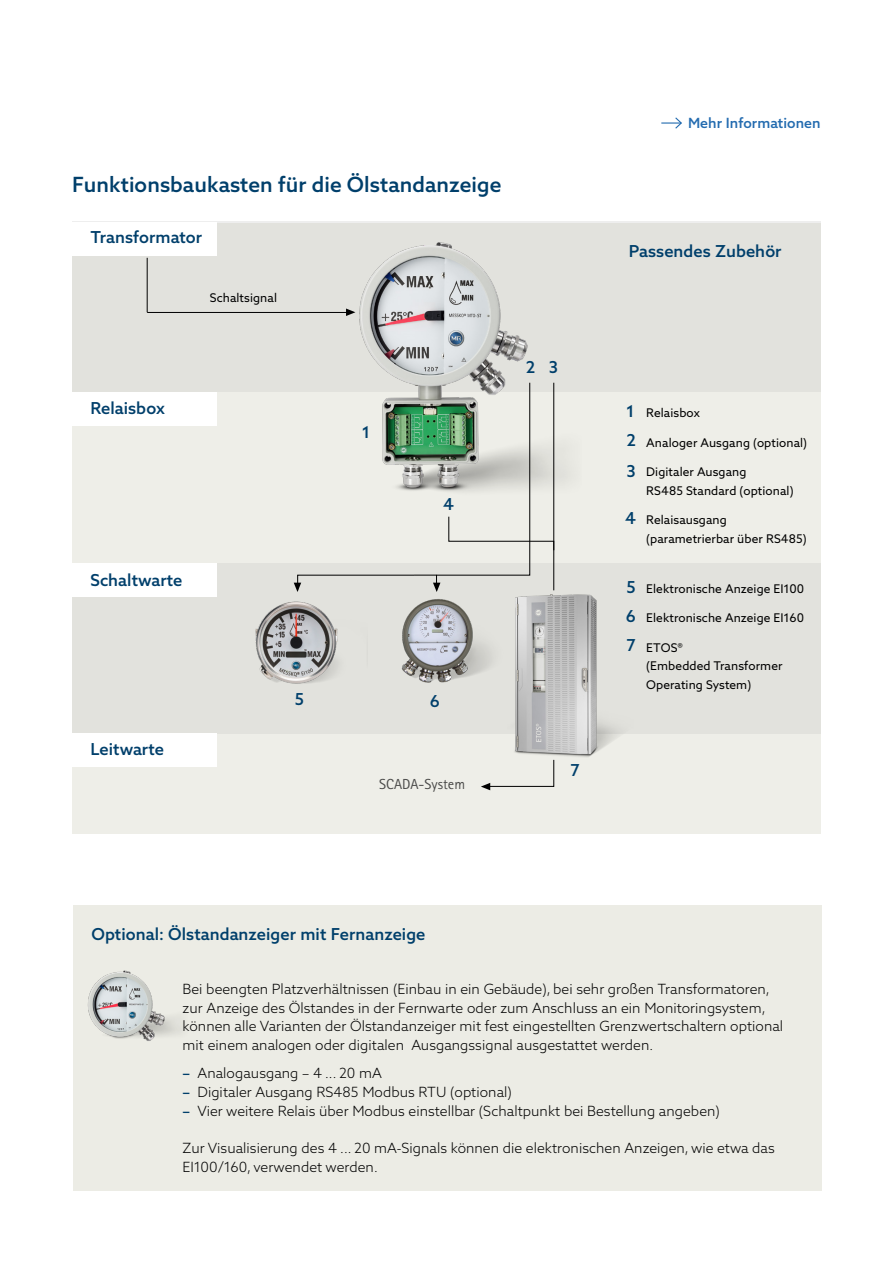
<style>
.page{position:relative;width:893px;height:1263px;background:#fff}
.page>*{position:absolute;margin:0;border:0;box-sizing:border-box;transform-origin:0 0}
.Headline_Azo_Medium{font:500 21px "Azo Sans 2";letter-spacing:.005em;color:#003f6b}
.Subheadline_Azo_Medi{font:500 16.5px "Azo Sans 2";letter-spacing:.005em;color:#003f6b}
.Contents_Subline_Azo{font:500 16.5px "Azo Sans 2";color:#003f6b}
.Grundtext{font:14.55px "Rotis Sans Serif Pro Cyr";color:#4a4a49}
.Copy_Azo_Light_black{font:300 14.1px/18.8px "Azo Sans 2";letter-spacing:.005em;color:#000}
.Copy_Azo_Light_black-2{font:500 14.1px "Azo Sans 2";letter-spacing:.005em;color:#246cb0}
.ImageCaption_Azo_Reg{font:12px/18.8px "Azo Sans 2";letter-spacing:.01em;color:#000}
.s1{font-weight:500;color:#003f6b}
</style>
<div class="page">
<div style="left:73px;top:905px;width:749px;height:285px;background:#ecece5"></div>
<img style="left:87px;top:970px;width:95px;height:71px">
<div style="left:72px;top:223px;width:749px;height:610px;background:#eeeee8"></div>
<div style="left:72px;top:222px;width:749px;height:170px;background:#e2e2dd"></div>
<div style="left:72px;top:563px;width:749px;height:170px;background:#e2e2dd"></div>
<svg style="left:346px;top:308px;width:5px;height:8px"></svg>
<hr style="left:661px;top:122px;width:20px;height:2px;background:#246cb0">
<svg style="left:674px;top:117px;width:8px;height:12px"></svg>
<img style="left:507px;top:590px;width:127px;height:175px">
<img style="left:351px;top:242px;width:217px;height:268px">
<hr style="left:147px;top:312px;width:204px;height:1px;background:#000">
<div style="left:72px;top:222px;width:145px;height:34px;background:#fff"></div>
<div style="left:72px;top:392px;width:145px;height:34px;background:#fff"></div>
<div style="left:72px;top:563px;width:145px;height:34px;background:#fff"></div>
<div style="left:72px;top:733px;width:145px;height:34px;background:#fff"></div>
<hr style="left:147px;top:258px;width:1px;height:54px;background:#000">
<img style="left:401px;top:599px;width:91px;height:84px">
<img style="left:255px;top:601px;width:83px;height:83px">
<svg style="left:481px;top:759px;width:73px;height:31px"></svg>
<svg style="left:294px;top:382px;width:260px;height:210px"></svg>
<hr style="left:553px;top:383px;width:1px;height:167px;background:#000">
<p class="Headline_Azo_Medium" style="left:72px;top:171px;width:431px">Funktionsbaukasten für die Ölstandanzeige</p>
<p class="Subheadline_Azo_Medi" style="left:90px;top:227px;width:113px">Transformator</p>
<p class="ImageCaption_Azo_Reg" style="left:210px;top:288px;width:69px">Schaltsignal</p>
<p class="Subheadline_Azo_Medi" style="left:90px;top:398px;width:76px">Relaisbox</p>
<p class="Subheadline_Azo_Medi" style="left:90px;top:569px;width:94px">Schaltwarte</p>
<p class="Contents_Subline_Azo" style="left:362px;top:422px;width:9px">1</p>
<p class="Contents_Subline_Azo" style="left:443px;top:493px;width:12px">4</p>
<p class="Contents_Subline_Azo" style="left:526px;top:357px;width:11px">2</p>
<p class="Contents_Subline_Azo" style="left:549px;top:357px;width:11px">3</p>
<p class="Subheadline_Azo_Medi" style="left:90px;top:739px;width:75px">Leitwarte</p>
<p class="Contents_Subline_Azo" style="left:295px;top:689px;width:11px">5</p>
<p class="Contents_Subline_Azo" style="left:430px;top:690px;width:12px">6</p>
<p class="Grundtext" style="left:379px;top:776px;width:87px">SCADA-System</p>
<p class="Contents_Subline_Azo" style="left:570px;top:760px;width:11px">7</p>
<p class="Copy_Azo_Light_black-2" style="left:688px;top:114px;width:134px">Mehr Informationen</p>
<p class="Subheadline_Azo_Medi" style="left:629px;top:240px;width:154px">Passendes Zubehör</p>
<p class="Contents_Subline_Azo" style="left:626px;top:401px;width:9px">1</p>
<p class="Contents_Subline_Azo" style="left:626px;top:430px;width:11px">2</p>
<p class="Contents_Subline_Azo" style="left:626px;top:460px;width:11px">3</p>
<p class="Contents_Subline_Azo" style="left:625px;top:508px;width:12px">4</p>
<p class="Contents_Subline_Azo" style="left:626px;top:576px;width:11px">5</p>
<p class="Contents_Subline_Azo" style="left:626px;top:606px;width:12px">6</p>
<p class="Contents_Subline_Azo" style="left:626px;top:634px;width:11px">7</p>
<p class="ImageCaption_Azo_Reg" style="left:646px;top:404px;width:55px">Relaisbox</p>
<p class="ImageCaption_Azo_Reg" style="left:646px;top:433px;width:162px">Analoger Ausgang (optional)</p>
<p class="ImageCaption_Azo_Reg" style="left:646px;top:462px;width:149px">Digitaler Ausgang<br>RS485 Standard (optional)</p>
<p class="ImageCaption_Azo_Reg" style="left:646px;top:510px;width:162px">Relaisausgang (parametrierbar über RS485)</p>
<p class="ImageCaption_Azo_Reg" style="left:646px;top:579px;width:160px">Elektronische Anzeige EI100</p>
<p class="ImageCaption_Azo_Reg" style="left:646px;top:608px;width:159px">Elektronische Anzeige EI160</p>
<p class="ImageCaption_Azo_Reg" style="left:646px;top:638px;width:138px">ETOS®<br>(Embedded Transformer<br>Operating System)</p>
<p class="Subheadline_Azo_Medi" style="left:91px;top:924px;width:335px">Optional: Ölstandanzeiger mit Fernanzeige</p>
<p class="Copy_Azo_Light_black" style="left:183px;top:979px;width:602px">Bei beengten Platzverhältnissen (Einbau in ein Gebäude), bei sehr großen Transformatoren, zur Anzeige des Ölstandes in der Fernwarte oder zum Anschluss an ein Monitoringsystem, können alle Varianten der Ölstandanzeiger mit fest eingestellten Grenzwertschaltern optional mit einem analogen oder digitalen Ausgangssignal ausgestattet werden.</p>
<p class="Copy_Azo_Light_black" style="left:183px;top:1063px;width:201px"><span class="s1">–</span> Analogausgang – 4 ... 20 mA</p>
<p class="Copy_Azo_Light_black" style="left:183px;top:1082px;width:331px"><span class="s1">–</span> Digitaler Ausgang RS485 Modbus RTU (optional)</p>
<p class="Copy_Azo_Light_black" style="left:183px;top:1101px;width:539px"><span class="s1">–</span> Vier weitere Relais über Modbus einstellbar (Schaltpunkt bei Bestellung angeben)</p>
<p class="Copy_Azo_Light_black" style="left:183px;top:1139px;width:594px">Zur Visualisierung des 4 ... 20 mA-Signals können die elektronischen Anzeigen, wie etwa das<br>EI100/160, verwendet werden.</p>
</div>
